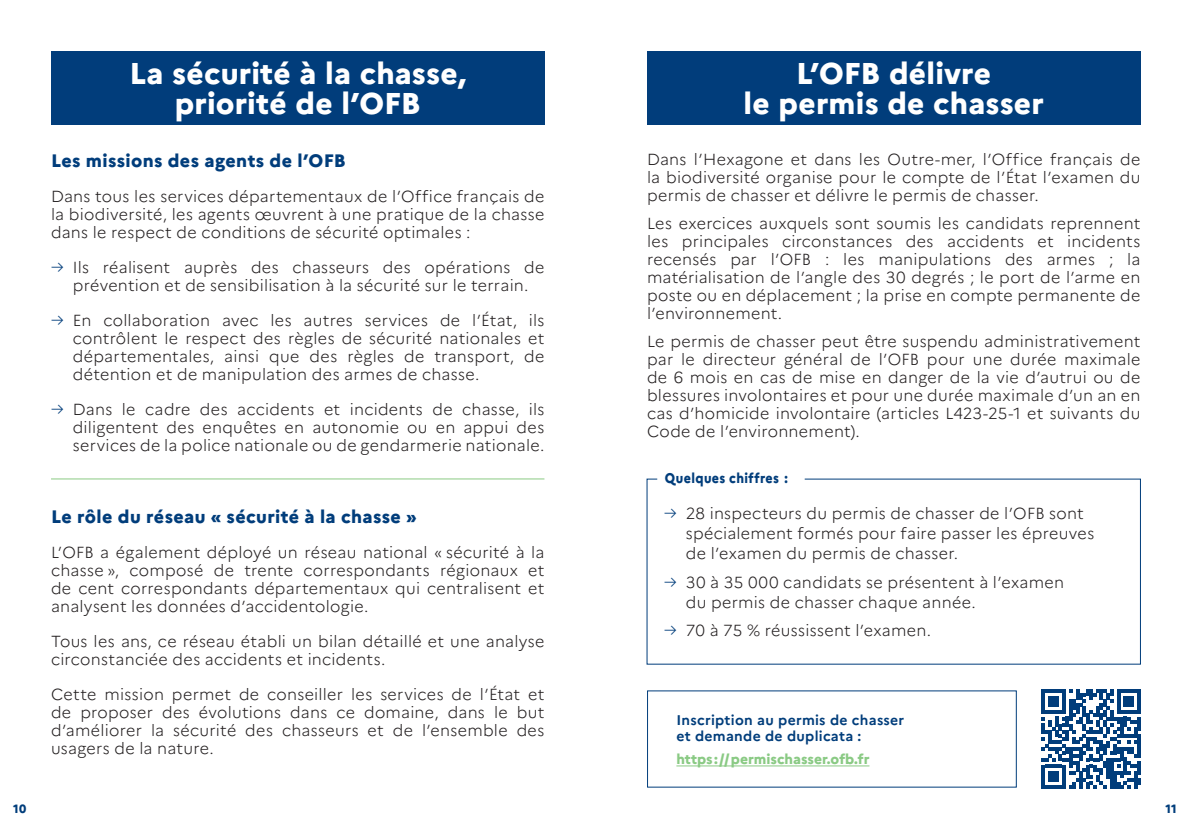
<style>
.page{position:relative;width:1191px;height:840px;background:#fff}
.page>*{position:absolute;margin:0;border:0;box-sizing:border-box;transform-origin:0 0}
.t1{font:800 30px/30px "Marianne";letter-spacing:.005em;color:#fff;text-align:center}
.t2{font:800 18px "Marianne";letter-spacing:.02em;color:#013d7b}
.t3{font:300 16px/18px "Marianne";letter-spacing:.015em;color:#231f20;text-align:justify}
.t4{font:700 14px/16.8px "Marianne";letter-spacing:.02em;color:#013d7b}
.t5{font:800 14px "Marianne";color:#8aca84}
.t6{font:800 14px "Marianne";letter-spacing:.03em;color:#013d7b;scale:.9 1}
.t7{font:800 12px "Marianne";color:#013d7b}
.s1{color:#013d7b}
</style>
<div class="page">
<div style="left:647px;top:51px;width:493px;height:74px;background:#013d7b"></div>
<hr style="left:676px;top:765px;width:193px;height:1px;background:#8aca84">
<svg style="left:1041px;top:689px;width:99px;height:99px"></svg>
<div style="left:51px;top:51px;width:493px;height:74px;background:#013d7b"></div>
<hr style="left:51px;top:478px;width:493px;height:1px;background:#8aca84">
<h1 class="t1" style="left:129px;top:61px;width:338px">La sécurité à la chasse, priorité de l’OFB</h1>
<p class="t2" style="left:51px;top:153px;width:296px">Les missions des agents de l’OFB</p>
<p class="t3" style="left:51px;top:188px;width:495px">Dans tous les services départementaux de l’Office français de la biodiversité, les agents œuvrent à une pratique de la chasse dans le respect de conditions de sécurité optimales :</p>
<p class="t3" style="left:51px;top:259px;width:495px;text-align:center"><span class="s1">→</span> Ils réalisent auprès des chasseurs des opérations de prévention et de sensibilisation à la sécurité sur le terrain.</p>
<p class="t3" style="left:73px;top:312px;width:473px;text-indent:-22px"><span class="s1">→</span> En collaboration avec les autres services de l’État, ils contrôlent le respect des règles de sécurité nationales et départementales, ainsi que des règles de transport, de détention et de manipulation des armes de chasse.</p>
<p class="t3" style="left:73px;top:401px;width:473px;text-indent:-22px"><span class="s1">→</span> Dans le cadre des accidents et incidents de chasse, ils diligentent des enquêtes en autonomie ou en appui des services de la police nationale ou de gendarmerie nationale.</p>
<p class="t2" style="left:51px;top:508px;width:367px">Le rôle du réseau « sécurité à la chasse »</p>
<p class="t3" style="left:51px;top:543px;width:495px">L’OFB a également déployé un réseau national « sécurité à la chasse », composé de trente correspondants régionaux et de cent correspondants départementaux qui centralisent et analysent les données d’accidentologie.</p>
<p class="t3" style="left:51px;top:632px;width:495px">Tous les ans, ce réseau établi un bilan détaillé et une analyse circonstanciée des accidents et incidents.</p>
<p class="t3" style="left:51px;top:685px;width:495px">Cette mission permet de conseiller les services de l’État et de proposer des évolutions dans ce domaine, dans le but d’améliorer la sécurité des chasseurs et de l’ensemble des usagers de la nature.</p>
<h1 class="t1" style="left:743px;top:61px;width:302px">L’OFB délivre<br>le permis de chasser</h1>
<p class="t3" style="left:647px;top:151px;width:495px">Dans l’Hexagone et dans les Outre-mer, l’Office français de la biodiversité organise pour le compte de l’État l’examen du permis de chasser et délivre le permis de chasser.</p>
<p class="t3" style="left:647px;top:215px;width:495px">Les exercices auxquels sont soumis les candidats reprennent les principales circonstances des accidents et incidents recensés par l’OFB : les manipulations des armes ; la matérialisation de l’angle des 30 degrés ; le port de l’arme en poste ou en déplacement ; la prise en compte permanente de l’environnement.</p>
<p class="t3" style="left:647px;top:332px;width:495px">Le permis de chasser peut être suspendu administrativement par le directeur général de l’OFB pour une durée maximale de 6 mois en cas de mise en danger de la vie d’autrui ou de blessures involontaires et pour une durée maximale d’un an en cas d’homicide involontaire (articles L423-25-1 et suivants du Code de l’environnement).</p>
<p class="t6" style="left:665px;top:472px;width:138px">Quelques chiffres :</p>
<p class="t3" style="left:686px;top:503px;width:410px;line-height:20px;text-align:left;text-indent:-22px"><span class="s1">→</span> 28 inspecteurs du permis de chasser de l’OFB sont spécialement formés pour faire passer les épreuves de l’examen du permis de chasser.</p>
<p class="t3" style="left:686px;top:572px;width:380px;line-height:20px;text-indent:-22px"><span class="s1">→</span> 30 à 35 000 candidats se présentent à l’examen du permis de chasser chaque année.</p>
<p class="t3" style="left:664px;top:622px;width:268px"><span class="s1">→</span> 70 à 75 % réussissent l’examen.</p>
<p class="t4" style="left:676px;top:711px;width:229px">Inscription au permis de chasser et demande de duplicata :</p>
<p class="t5" style="left:676px;top:752px;width:195px">https://permischasser.ofb.fr</p>
<p class="t7" style="left:13px;top:803px;width:15px">10</p>
<p class="t7" style="left:1165px;top:803px;width:13px">11</p>
</div>
